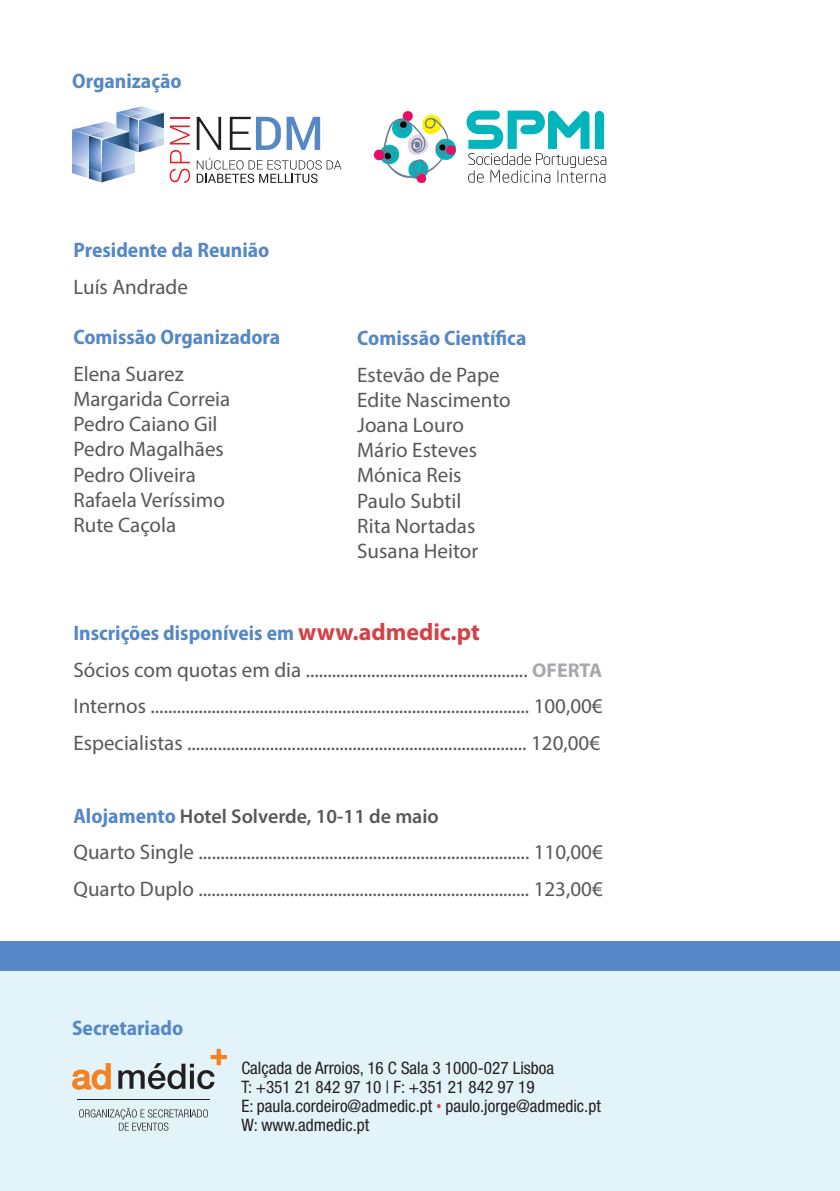
<style>
.page{position:relative;width:840px;height:1191px;background:#fff}
.page>*{position:absolute;margin:0;border:0;box-sizing:border-box;transform-origin:0 0}
.t1{font:21px/25.2px "Myriad Pro";color:#57585a}
.t2{font:700 semi-condensed 21px "Myriad Pro";color:#5688c6}
.t3{font:600 20px "Myriad Pro";color:#57585a}
.t4{font:condensed 17.2px/19.2px "Helvetica Neue";color:#231f20}
.s1{font-weight:700;font-stretch:semi-condensed;color:#5688c6}
.s2{font-weight:700;font-size:24px;color:#d54147}
.s3{font-weight:700;font-size:20px;color:#a8a9ad}
.s4{font-weight:700;font-stretch:semi-condensed;font-size:21px;color:#5688c6}
.s5{font-family:"Helvetica";color:#d54147}
</style>
<div class="page">
<div style="left:0;top:941px;width:839px;height:30px;background:#5688c6"></div>
<div style="left:0;top:971px;width:839px;height:220px;background:#e2f3f9"></div>
<svg style="left:196px;top:158px;width:145px;height:25px"></svg>
<svg style="left:197px;top:117px;width:24px;height:33px"></svg>
<svg style="left:230px;top:117px;width:90px;height:33px"></svg>
<svg style="left:72px;top:106px;width:118px;height:77px"></svg>
<svg style="left:466px;top:110px;width:140px;height:73px"></svg>
<svg style="left:373px;top:111px;width:83px;height:72px"></svg>
<svg style="left:72px;top:1063px;width:39px;height:26px"></svg>
<hr style="left:77px;top:1098px;width:132px;height:1px;background:#231f20">
<svg style="left:118px;top:1048px;width:109px;height:41px"></svg>
<div style="left:79px;top:1109px;width:5px;height:8px;background:#5a5c5e;border-radius:50%"></div>
<div style="left:203px;top:1109px;width:5px;height:8px;background:#5e6164;border-radius:50%"></div>
<svg style="left:80px;top:1107px;width:127px;height:23px"></svg>
<p class="t2" style="left:72px;top:69px;width:111px">Organização</p>
<p class="t2" style="left:73px;top:238px;width:197px">Presidente da Reunião</p>
<p class="t1" style="left:73px;top:274px;width:116px">Luís Andrade</p>
<p class="t2" style="left:73px;top:325px;width:208px">Comissão Organizadora</p>
<p class="t1" style="left:73px;top:361px;width:158px">Elena Suarez<br>Margarida Correia<br>Pedro Caiano Gil<br>Pedro Magalhães<br>Pedro Oliveira<br>Rafaela Veríssimo<br>Rute Caçola</p>
<p class="t2" style="left:357px;top:326px;width:171px">Comissão Científica</p>
<p class="t1" style="left:357px;top:361px;width:155px">Estevão de Pape<br>Edite Nascimento<br>Joana Louro<br>Mário Esteves<br>Mónica Reis<br>Paulo Subtil<br>Rita Nortadas<br>Susana Heitor</p>
<p class="t1" style="left:73px;top:614px;width:530px;line-height:36.6px"><span class="s1">Inscrições disponíveis em</span> <span class="s2">www.admedic.pt<br></span>Sócios com quotas em dia ................................................... <span class="s3">OFERTA </span>Internos ....................................................................................... 100,00€ Especialistas .............................................................................. 120,00€</p>
<p class="t3" style="left:73px;top:803px;width:367px"><span class="s4">Alojamento</span> Hotel Solverde, 10-11 de maio</p>
<p class="t1" style="left:73px;top:833px;width:530px;line-height:36.6px">Quarto Single ............................................................................ 110,00€<br>Quarto Duplo ............................................................................ 123,00€</p>
<p class="t2" style="left:72px;top:1016px;width:113px">Secretariado</p>
<p class="t4" style="left:241px;top:1057px;width:361px">Calçada de Arroios, 16 C Sala 3 1000-027 Lisboa<br>T: +351 21 842 97 10 | F: +351 21 842 97 19<br>E: paula.cordeiro@admedic.pt <span class="s5">•</span> paulo.jorge@admedic.pt W: www.admedic.pt</p>
</div>
